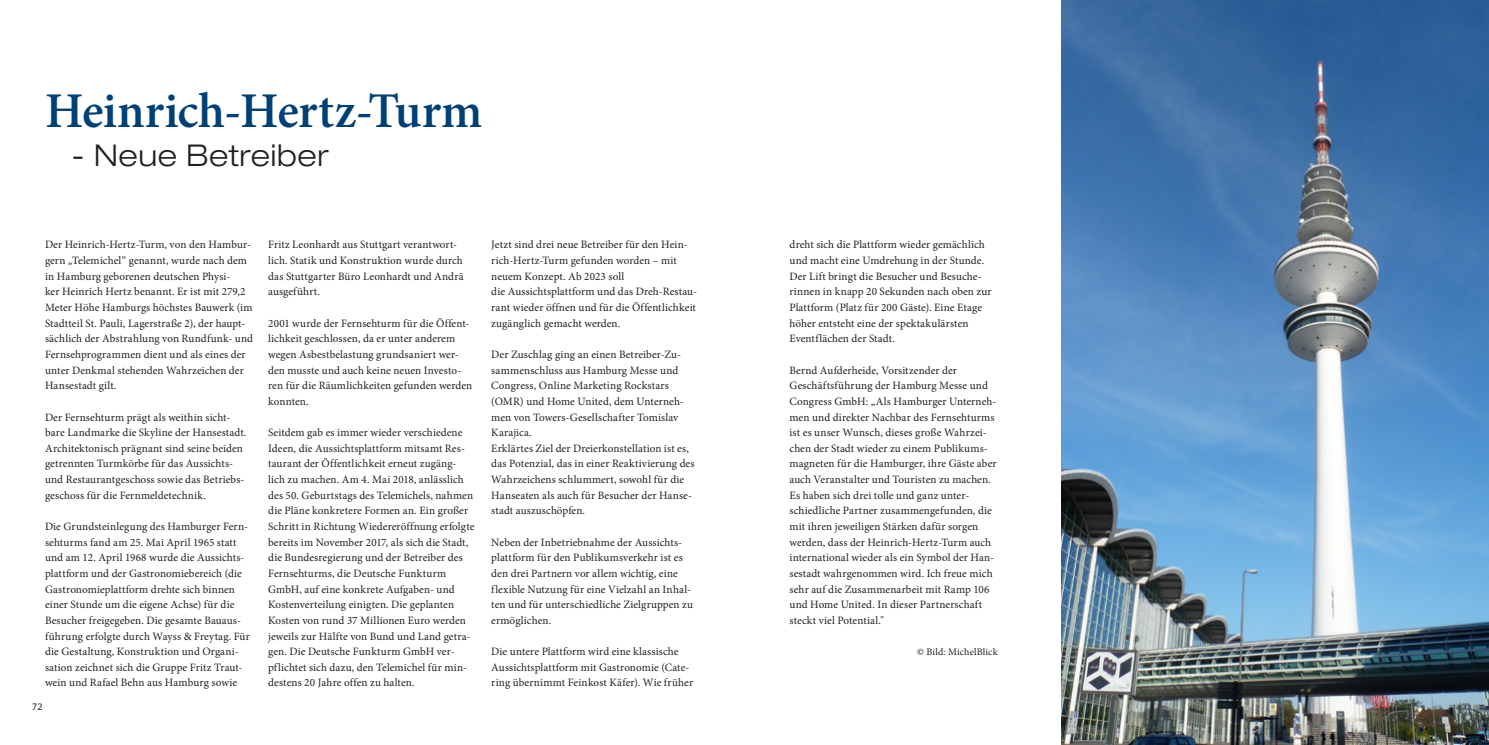
<style>
.page{position:relative;width:1489px;height:745px;background:#fff}
.page>*{position:absolute;margin:0;border:0;box-sizing:border-box;transform-origin:0 0}
.t1{font:600 50px "Minion Pro";letter-spacing:-.005em;color:#004175}
.t2{font:300 expanded 30px "Helvetica Neue";letter-spacing:.02em;color:#231f20}
.t3{font:11.25px/15.6px "Minion Pro";letter-spacing:.005em;color:#231f20}
.t4{font:10px "Minion Pro";letter-spacing:.01em;color:#231f20}
.t5{font:10px "Myriad Pro";color:#231f20}
</style>
<div class="page">
<img style="left:1061px;top:0;width:427px;height:744px">
<h1 class="t1" style="left:45px;top:76px;width:439px">Heinrich-Hertz-Turm</h1>
<h2 class="t2" style="left:72px;top:137px;width:258px">- Neue Betreiber</h2>
<p class="t3" style="left:45px;top:237px;width:209px">Der Heinrich-Hertz-Turm, von den Hambur&shy;gern „Telemichel“ genannt, wurde nach dem in Hamburg geborenen deutschen Physi-<br>ker Heinrich Hertz benannt. Er ist mit 279,2<br>Meter Höhe Hamburgs höchstes Bauwerk (im Stadtteil St. Pauli, Lagerstraße 2), der haupt&shy;sächlich der Abstrahlung von Rundfunk- und Fernsehprogrammen dient und als eines der unter Denkmal stehenden Wahrzeichen der Hansestadt gilt.</p>
<p class="t3" style="left:45px;top:409px;width:203px">Der Fernsehturm prägt als weithin sicht&shy;bare Landmarke die Skyline der Hansestadt.<br>Architektonisch prägnant sind seine beiden getrennten Turmkörbe für das Aussichts&shy;und Restaurantgeschoss sowie das Betriebs&shy;geschoss für die Fernmeldetechnik.</p>
<p class="t3" style="left:45px;top:518px;width:206px">Die Grundsteinlegung des Hamburger Fern&shy;sehturms fand am 25. Mai April 1965 statt und am 12. April 1968 wurde die Aussichts&shy;plattform und der Gastronomiebereich (die Gastronomieplattform drehte sich binnen einer Stunde um die eigene Achse) für die Besucher freigegeben. Die gesamte Bauaus&shy;führung erfolgte durch Wayss &amp; Freytag. Für die Gestaltung, Konstruktion und Organi&shy;sation zeichnet sich die Gruppe Fritz Traut&shy;wein und Rafael Behn aus Hamburg sowie</p>
<p class="t5" style="left:32px;top:700px;width:12px">72</p>
<p class="t3" style="left:268px;top:237px;width:197px">Fritz Leonhardt aus Stuttgart verantwort&shy;lich. Statik und Konstruktion wurde durch das Stuttgarter Büro Leonhardt und Andrä ausgeführt.</p>
<p class="t3" style="left:268px;top:315px;width:206px">2001 wurde der Fernsehturm für die Öffent&shy;lichkeit geschlossen, da er unter anderem wegen Asbestbelastung grundsaniert wer&shy;den musste und auch keine neuen Investo&shy;ren für die Räumlichkeiten gefunden werden konnten.</p>
<p class="t3" style="left:268px;top:424px;width:208px">Seitdem gab es immer wieder verschiedene Ideen, die Aussichtsplattform mitsamt Res&shy;taurant der Öffentlichkeit erneut zugäng&shy;lich zu machen. Am 4. Mai 2018, anlässlich des 50. Geburtstags des Telemichels, nahmen die Pläne konkretere Formen an. Ein großer Schritt in Richtung Wiedereröffnung erfolgte bereits im November 2017, als sich die Stadt, die Bundesregierung und der Betreiber des Fernsehturms, die Deutsche Funkturm GmbH, auf eine konkrete Aufgaben- und Kostenverteilung einigten. Die geplanten Kosten von rund 37 Millionen Euro werden jeweils zur Hälfte von Bund und Land getra&shy;gen. Die Deutsche Funkturm GmbH ver&shy;pflichtet sich dazu, den Telemichel für min&shy;destens 20 Jahre offen zu halten.</p>
<p class="t3" style="left:491px;top:237px;width:207px">Jetzt sind drei neue Betreiber für den Hein&shy;rich-Hertz-Turm gefunden worden – mit neuem Konzept. Ab 2023 soll<br>die Aussichtsplattform und das Dreh-Restau&shy;rant wieder öffnen und für die Öffentlichkeit zugänglich gemacht werden.</p>
<p class="t3" style="left:491px;top:346px;width:205px">Der Zuschlag ging an einen Betreiber-Zu&shy;sammenschluss aus Hamburg Messe und Congress, Online Marketing Rockstars (OMR) und Home United, dem Unterneh&shy;men von Towers-Gesellschafter Tomislav Karajica.<br>Erklärtes Ziel der Dreierkonstellation ist es, das Potenzial, das in einer Reaktivierung des Wahrzeichens schlummert, sowohl für die Hanseaten als auch für Besucher der Hanse&shy;stadt auszuschöpfen.</p>
<p class="t3" style="left:491px;top:534px;width:203px">Neben der Inbetriebnahme der Aussichts&shy;plattform für den Publikumsverkehr ist es den drei Partnern vor allem wichtig, eine flexible Nutzung für eine Vielzahl an Inhal&shy;ten und für unterschiedliche Zielgruppen zu ermöglichen.</p>
<p class="t3" style="left:491px;top:643px;width:203px">Die untere Plattform wird eine klassische<br>Aussichtsplattform mit Gastronomie (Cate&shy;ring übernimmt Feinkost Käfer). Wie früher</p>
<p class="t3" style="left:789px;top:237px;width:204px">dreht sich die Plattform wieder gemächlich und macht eine Umdrehung in der Stunde.<br>Der Lift bringt die Besucher und Besuche&shy;rinnen in knapp 20 Sekunden nach oben zur Plattform (Platz für 200 Gäste). Eine Etage höher entsteht eine der spektakulärsten Eventflächen der Stadt.</p>
<p class="t3" style="left:789px;top:362px;width:208px">Bernd Aufderheide, Vorsitzender der Geschäftsführung der Hamburg Messe und Congress GmbH: „Als Hamburger Unterneh&shy;men und direkter Nachbar des Fernsehturms ist es unser Wunsch, dieses große Wahrzei&shy;chen der Stadt wieder zu einem Publikums&shy;magneten für die Hamburger, ihre Gäste aber auch Veranstalter und Touristen zu machen.<br>Es haben sich drei tolle und ganz unter&shy;schiedliche Partner zusammengefunden, die mit ihren jeweiligen Stärken dafür sorgen werden, dass der Heinrich-Hertz-Turm auch international wieder als ein Symbol der Han&shy;sestadt wahrgenommen wird. Ich freue mich sehr auf die Zusammenarbeit mit Ramp 106 und Home United. In dieser Partnerschaft steckt viel Potential."</p>
<p class="t4" style="left:917px;top:644px;width:82px">© Bild: MichelBlick</p>
</div>
